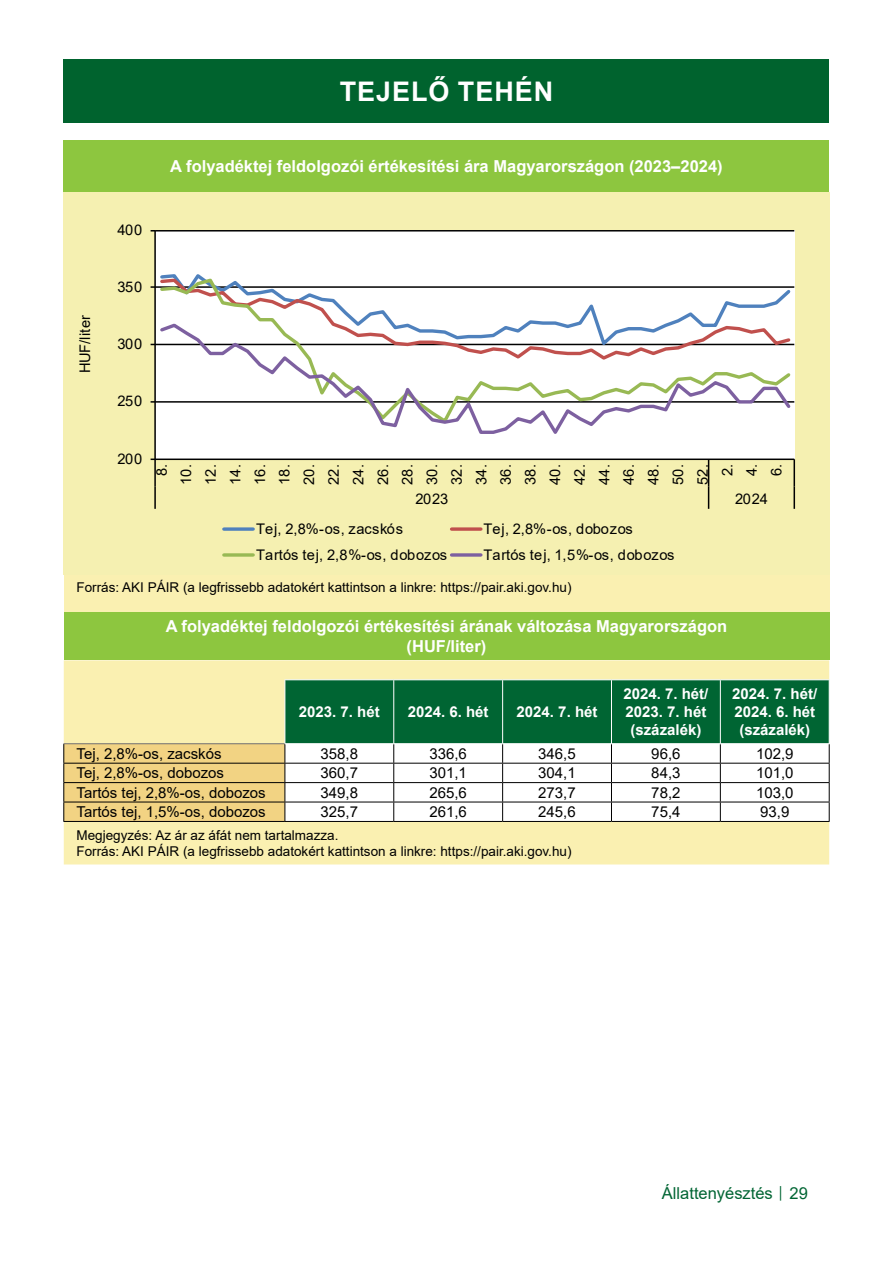
<style>
.page{position:relative;width:893px;height:1263px;background:#fff}
.page>*{position:absolute;margin:0;border:0;box-sizing:border-box;transform-origin:0 0}
.Cím_01_tartalomjegyzeken_kivul{font:700 27px "Arial";letter-spacing:.035em;color:#fff}
.Tablazat_cime{font:700 16.5px/19.8px "Arial";color:#fff;text-align:center}
.t1{font:16.5px "Arial";color:#006533}
.Tablazat_kozep_ertek{font:15px "Arial";color:#000}
.Tablazat_fejlece_kozep{font:700 15px/18px "Arial";color:#fff;text-align:center}
.Tablazat_bal_kategoria{font:15px "Arial";color:#000}
.t2{font:14.7px/24.6px "Arial";letter-spacing:-.02em;color:#000;text-align:center}
.t3{font:14.7px "Arial";letter-spacing:.015em;color:#000}
.t4{font:14.7px "Arial";letter-spacing:.04em;color:#000}
.t5{font:14.7px "Arial";letter-spacing:.005em;color:#000}
.Tablazat_forrasa{font:13.5px/16.2px "Arial";color:#000}
.s1{font-size:12px}
</style>
<div class="page">
<div style="left:64px;top:60px;width:765px;height:63px;background:#00632e"></div>
<div style="left:64px;top:611px;width:765px;height:49px;background:#8dc63f"></div>
<div style="left:64px;top:660px;width:765px;height:204px;background:#faf0b1"></div>
<hr style="left:63px;top:821px;width:222px;height:1px;background:#000">
<hr style="left:285px;top:821px;width:109px;height:1px;background:#000">
<hr style="left:394px;top:821px;width:109px;height:1px;background:#000">
<hr style="left:503px;top:821px;width:108px;height:1px;background:#000">
<hr style="left:611px;top:821px;width:109px;height:1px;background:#000">
<hr style="left:720px;top:821px;width:110px;height:1px;background:#000">
<svg style="left:63px;top:680px;width:767px;height:141px"></svg>
<hr style="left:285px;top:679px;width:109px;height:1px;background:#fff">
<hr style="left:394px;top:679px;width:109px;height:1px;background:#fff">
<hr style="left:503px;top:679px;width:108px;height:1px;background:#fff">
<hr style="left:611px;top:679px;width:109px;height:1px;background:#fff">
<hr style="left:720px;top:679px;width:110px;height:1px;background:#fff">
<hr style="left:285px;top:680px;width:1px;height:63px;background:#fff">
<hr style="left:829px;top:680px;width:1px;height:63px;background:#fff">
<hr style="left:285px;top:743px;width:109px;height:1px;background:#fff">
<hr style="left:394px;top:743px;width:109px;height:1px;background:#fff">
<hr style="left:503px;top:743px;width:108px;height:1px;background:#fff">
<hr style="left:611px;top:743px;width:109px;height:1px;background:#fff">
<hr style="left:720px;top:743px;width:110px;height:1px;background:#fff">
<div style="left:64px;top:140px;width:765px;height:51px;background:#8dc63f"></div>
<div style="left:64px;top:574px;width:765px;height:37px;background:#faf0b1"></div>
<div style="left:64px;top:192px;width:765px;height:382px;background:#f5f0b1"></div>
<div style="left:156px;top:230px;width:639px;height:229px;background:#fff"></div>
<hr style="left:155px;top:401px;width:639px;height:2px;background:#000">
<hr style="left:155px;top:344px;width:639px;height:1px;background:#000">
<hr style="left:155px;top:286px;width:639px;height:2px;background:#000">
<hr style="left:155px;top:230px;width:639px;height:1px;background:#000">
<hr style="left:154px;top:231px;width:2px;height:228px;background:#000">
<hr style="left:155px;top:458px;width:639px;height:2px;background:#000">
<hr style="left:154px;top:459px;width:2px;height:27px;background:#000">
<hr style="left:793px;top:459px;width:2px;height:27px;background:#000">
<hr style="left:154px;top:486px;width:2px;height:23px;background:#000">
<svg style="left:708px;top:460px;width:1px;height:49px"></svg>
<hr style="left:793px;top:486px;width:2px;height:23px;background:#000">
<svg style="left:158px;top:276px;width:635px;height:46px"></svg>
<svg style="left:158px;top:322px;width:635px;height:112px"></svg>
<svg style="left:224px;top:527px;width:29px;height:4px"></svg>
<svg style="left:452px;top:527px;width:29px;height:4px"></svg>
<svg style="left:224px;top:553px;width:29px;height:4px"></svg>
<svg style="left:452px;top:553px;width:29px;height:4px"></svg>
<p class="Cím_01_tartalomjegyzeken_kivul" style="left:340px;top:73px;width:215px">TEJELŐ TEHÉN</p>
<p class="t2" style="left:72px;top:373px;width:59px;rotate:-90deg">HUF/liter</p>
<p class="Tablazat_cime" style="left:170px;top:156px;width:554px">A folyadéktej feldolgozói értékesítési ára Magyarországon (2023–2024)</p>
<p class="t2" style="left:117px;top:218px;width:27px">400</p>
<p class="t2" style="left:117px;top:275px;width:27px">350</p>
<p class="t2" style="left:117px;top:332px;width:27px">300</p>
<p class="t2" style="left:117px;top:389px;width:27px">250</p>
<p class="t2" style="left:117px;top:446px;width:27px">200</p>
<p class="t2" style="left:149px;top:485px;width:22px;rotate:-90deg">8.<br>10.<br>12.<br>14.<br>16.<br>18.<br>20.<br>22.<br>24.<br>26.<br>28.<br>30.<br>32.<br>34.<br>36.<br>38.<br>40.<br>42.<br>44.<br>46.<br>48.<br>50.<br>52.<br>2.<br>4.<br>6.</p>
<p class="t2" style="left:415px;top:487px;width:34px">2023</p>
<p class="t2" style="left:735px;top:487px;width:34px">2024</p>
<p class="t4" style="left:256px;top:519px;width:149px">Tej, 2,8%-os, zacskós</p>
<p class="t5" style="left:484px;top:519px;width:151px">Tej, 2,8%-os, dobozos</p>
<p class="t3" style="left:256px;top:544px;width:193px">Tartós tej, 2,8%-os, dobozos</p>
<p class="t3" style="left:484px;top:544px;width:193px">Tartós tej, 1,5%-os, dobozos</p>
<p class="Tablazat_forrasa" style="left:77px;top:579px;width:496px">Forrás: AKI PÁIR (a legfrissebb adatokért kattintson a linkre: https://pair.aki.gov.hu)</p>
<p class="Tablazat_cime" style="left:166px;top:616px;width:563px">A folyadéktej feldolgozói értékesítési árának változása Magyarországon (HUF/liter)</p>
<p class="Tablazat_fejlece_kozep" style="left:299px;top:703px;width:82px">2023. 7. hét</p>
<p class="Tablazat_fejlece_kozep" style="left:408px;top:703px;width:82px">2024. 6. hét</p>
<p class="Tablazat_fejlece_kozep" style="left:517px;top:703px;width:82px">2024. 7. hét</p>
<p class="Tablazat_fejlece_kozep" style="left:623px;top:685px;width:87px">2024. 7. hét/<br>2023. 7. hét (százalék)</p>
<p class="Tablazat_fejlece_kozep" style="left:732px;top:685px;width:87px">2024. 7. hét/<br>2024. 6. hét (százalék)</p>
<p class="Tablazat_bal_kategoria" style="left:77px;top:743px;width:147px">Tej, 2,8%-os, zacskós</p>
<p class="Tablazat_kozep_ertek" style="left:321px;top:743px;width:39px">358,8</p>
<p class="Tablazat_kozep_ertek" style="left:429px;top:743px;width:39px">336,6</p>
<p class="Tablazat_kozep_ertek" style="left:538px;top:743px;width:39px">346,5</p>
<p class="Tablazat_kozep_ertek" style="left:651px;top:743px;width:31px">96,6</p>
<p class="Tablazat_kozep_ertek" style="left:756px;top:743px;width:39px">102,9</p>
<p class="Tablazat_bal_kategoria" style="left:77px;top:763px;width:149px">Tej, 2,8%-os, dobozos</p>
<p class="Tablazat_kozep_ertek" style="left:321px;top:763px;width:39px">360,7</p>
<p class="Tablazat_kozep_ertek" style="left:429px;top:763px;width:39px">301,1</p>
<p class="Tablazat_kozep_ertek" style="left:538px;top:763px;width:39px">304,1</p>
<p class="Tablazat_kozep_ertek" style="left:651px;top:763px;width:31px">84,3</p>
<p class="Tablazat_kozep_ertek" style="left:756px;top:763px;width:39px">101,0</p>
<p class="Tablazat_bal_kategoria" style="left:77px;top:782px;width:191px">Tartós tej, 2,8%-os, dobozos</p>
<p class="Tablazat_kozep_ertek" style="left:321px;top:782px;width:39px">349,8</p>
<p class="Tablazat_kozep_ertek" style="left:429px;top:782px;width:39px">265,6</p>
<p class="Tablazat_kozep_ertek" style="left:538px;top:782px;width:39px">273,7</p>
<p class="Tablazat_kozep_ertek" style="left:651px;top:782px;width:31px">78,2</p>
<p class="Tablazat_kozep_ertek" style="left:756px;top:782px;width:39px">103,0</p>
<p class="Tablazat_bal_kategoria" style="left:77px;top:802px;width:191px">Tartós tej, 1,5%-os, dobozos</p>
<p class="Tablazat_kozep_ertek" style="left:321px;top:802px;width:39px">325,7</p>
<p class="Tablazat_kozep_ertek" style="left:429px;top:802px;width:39px">261,6</p>
<p class="Tablazat_kozep_ertek" style="left:538px;top:802px;width:39px">245,6</p>
<p class="Tablazat_kozep_ertek" style="left:651px;top:802px;width:31px">75,4</p>
<p class="Tablazat_kozep_ertek" style="left:760px;top:802px;width:31px">93,9</p>
<p class="Tablazat_forrasa" style="left:77px;top:827px;width:496px">Megjegyzés: Az ár az áfát nem tartalmazza.<br>Forrás: AKI PÁIR (a legfrissebb adatokért kattintson a linkre: https://pair.aki.gov.hu)</p>
<p class="t1" style="left:662px;top:1182px;width:147px">Állattenyésztés <span class="s1">│</span> 29</p>
</div>
